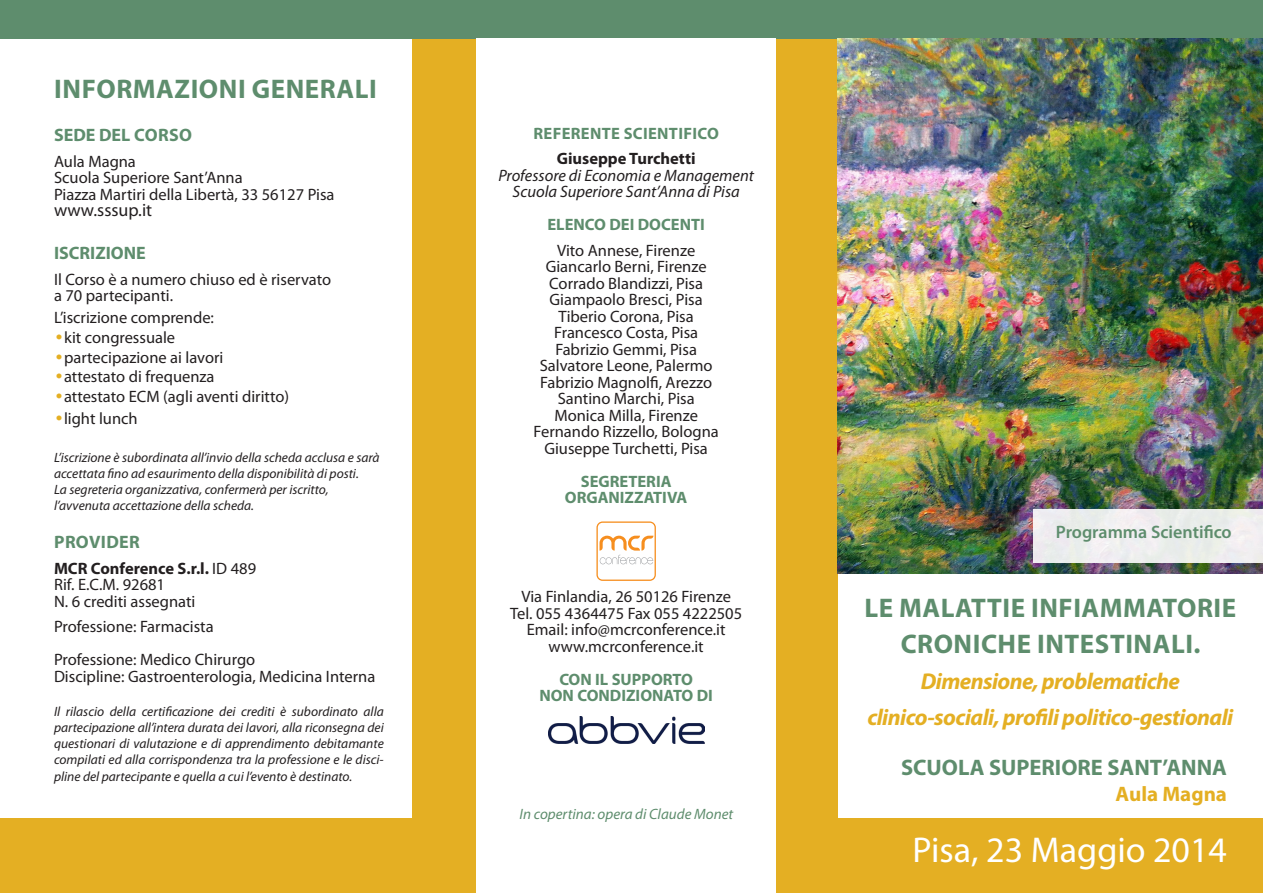
<style>
.page{position:relative;width:1263px;height:893px;background:#fff}
.page>*{position:absolute;margin:0;border:0;box-sizing:border-box;transform-origin:0 0}
.t1{font:36px "Myriad Pro";color:#fff}
.t2{font:700 27px "Myriad Pro";letter-spacing:.02em;color:#5e8d6d}
.t3{font:italic 700 22.95px "Myriad Pro";letter-spacing:-.025em;color:#e4af23}
.t4{font:700 22.5px "Myriad Pro";color:#5e8d6d}
.t5{font:700 21px "Myriad Pro";color:#e4af23}
.t6{font:700 18px "Myriad Pro";color:#5e8d6d}
.t7{font:600 18px "Myriad Pro";color:#5e8d6d}
.t8{font:18px "Myriad Pro";color:#231f20}
.t9{font:700 18px "Myriad Pro";letter-spacing:.02em;color:#5e8d6d}
.t10{font:16.5px "Myriad Pro";color:#231f20}
.t11{font:700 16.5px "Myriad Pro";color:#5e8d6d}
.t12{font:italic 16.5px "Myriad Pro";color:#231f20}
.t13{font:700 16.5px "Myriad Pro";color:#231f20}
.t14{font:700 16.5px "Myriad Pro";letter-spacing:.02em;color:#5e8d6d}
.t15{font:italic 15px "Myriad Pro";color:#5e8d6d}
.t16{font:italic 13.5px/16.2px "Myriad Pro";color:#231f20;text-align:justify}
.s1{font-family:"Century Gothic";color:#e4af23}
.s2{font-weight:400}
</style>
<div class="page">
<div style="left:412px;top:39px;width:426px;height:780px;background:#e4af23"></div>
<div style="left:0;top:0;width:1263px;height:39px;background:#5e8d6d"></div>
<div style="left:0;top:819px;width:1263px;height:74px;background:#e4af23"></div>
<img style="left:838px;top:39px;width:425px;height:534px">
<div style="left:1033px;top:509px;width:230px;height:54px;background:#edeeee"></div>
<div style="left:477px;top:39px;width:299px;height:854px;background:#fff"></div>
<img style="left:548px;top:716px;width:156px;height:28px">
<svg style="left:596px;top:521px;width:60px;height:60px"></svg>
<p class="t2" style="left:54px;top:71px;width:324px">INFORMAZIONI GENERALI</p>
<p class="t6" style="left:54px;top:123px;width:140px">SEDE DEL CORSO</p>
<p class="t10" style="left:54px;top:151px;width:83px">Aula Magna</p>
<p class="t10" style="left:54px;top:168px;width:190px">Scuola Superiore Sant’Anna</p>
<p class="t10" style="left:54px;top:184px;width:282px">Piazza Martiri della Libertà, 33 56127 Pisa</p>
<p class="t8" style="left:54px;top:199px;width:100px">www.sssup.it</p>
<p class="t6" style="left:54px;top:242px;width:93px">ISCRIZIONE</p>
<p class="t10" style="left:54px;top:269px;width:279px">Il Corso è a numero chiuso ed è riservato</p>
<p class="t10" style="left:54px;top:286px;width:121px">a 70 partecipanti.</p>
<p class="t10" style="left:54px;top:307px;width:162px">L’iscrizione comprende:</p>
<p class="t10" style="left:54px;top:327px;width:123px"><span class="s1">•</span>kit congressuale</p>
<p class="t10" style="left:54px;top:347px;width:171px"><span class="s1">•</span>partecipazione ai lavori</p>
<p class="t10" style="left:54px;top:367px;width:162px"><span class="s1">•</span>attestato di frequenza</p>
<p class="t10" style="left:54px;top:387px;width:237px"><span class="s1">•</span>attestato ECM (agli aventi diritto)</p>
<p class="t10" style="left:54px;top:408px;width:85px"><span class="s1">•</span>light lunch</p>
<p class="t16" style="left:54px;top:449px;width:327px">L’iscrizione è subordinata all’invio della scheda acclusa e sarà</p>
<p class="t16" style="left:54px;top:465px;width:306px">accettata fino ad esaurimento della disponibilità di posti.</p>
<p class="t16" style="left:54px;top:481px;width:276px">La segreteria organizzativa, confermerà per iscritto,</p>
<p class="t16" style="left:54px;top:497px;width:202px">l’avvenuta accettazione della scheda.</p>
<p class="t9" style="left:54px;top:530px;width:87px">PROVIDER</p>
<p class="t13" style="left:54px;top:557px;width:204px">MCR Conference S.r.l. <span class="s2">ID 489</span></p>
<p class="t10" style="left:54px;top:574px;width:113px">Rif. E.C.M. 92681</p>
<p class="t10" style="left:54px;top:591px;width:143px">N. 6 crediti assegnati</p>
<p class="t10" style="left:54px;top:616px;width:161px">Professione: Farmacista</p>
<p class="t10" style="left:54px;top:649px;width:203px">Professione: Medico Chirurgo</p>
<p class="t10" style="left:54px;top:666px;width:323px">Discipline: Gastroenterologia, Medicina Interna</p>
<p class="t16" style="left:54px;top:703px;width:331px">Il rilascio della certificazione dei crediti è subordinato alla partecipazione all’intera durata dei lavori, alla riconsegna dei questionari di valutazione e di apprendimento debitamante compilati ed alla corrispondenza tra la professione e le disci&shy;pline del partecipante e quella a cui l’evento è destinato.</p>
<p class="t14" style="left:533px;top:122px;width:187px">REFERENTE SCIENTIFICO</p>
<p class="t13" style="left:557px;top:148px;width:140px">Giuseppe Turchetti</p>
<p class="t12" style="left:498px;top:165px;width:257px">Professore di Economia e Management</p>
<p class="t12" style="left:512px;top:181px;width:229px">Scuola Superiore Sant’Anna di Pisa</p>
<p class="t11" style="left:547px;top:214px;width:159px">ELENCO DEI DOCENTI</p>
<p class="t10" style="left:557px;top:240px;width:140px">Vito Annese, Firenze</p>
<p class="t10" style="left:546px;top:257px;width:162px">Giancarlo Berni, Firenze</p>
<p class="t10" style="left:549px;top:273px;width:155px">Corrado Blandizzi, Pisa</p>
<p class="t10" style="left:550px;top:290px;width:155px">Giampaolo Bresci, Pisa</p>
<p class="t10" style="left:559px;top:306px;width:137px">Tiberio Corona, Pisa</p>
<p class="t10" style="left:554px;top:323px;width:146px">Francesco Costa, Pisa</p>
<p class="t10" style="left:555px;top:339px;width:143px">Fabrizio Gemmi, Pisa</p>
<p class="t10" style="left:540px;top:356px;width:174px">Salvatore Leone, Palermo</p>
<p class="t10" style="left:540px;top:372px;width:174px">Fabrizio Magnolfi, Arezzo</p>
<p class="t10" style="left:558px;top:389px;width:138px">Santino Marchi, Pisa</p>
<p class="t10" style="left:554px;top:405px;width:145px">Monica Milla, Firenze</p>
<p class="t10" style="left:534px;top:422px;width:187px">Fernando Rizzello, Bologna</p>
<p class="t10" style="left:544px;top:438px;width:165px">Giuseppe Turchetti, Pisa</p>
<p class="t11" style="left:581px;top:470px;width:92px">SEGRETERIA</p>
<p class="t11" style="left:565px;top:487px;width:124px">ORGANIZZATIVA</p>
<p class="t10" style="left:521px;top:587px;width:211px">Via Finlandia, 26 50126 Firenze</p>
<p class="t10" style="left:510px;top:603px;width:234px">Tel. 055 4364475 Fax 055 4222505</p>
<p class="t10" style="left:527px;top:620px;width:200px">Email: info@mcrconference.it</p>
<p class="t10" style="left:549px;top:636px;width:157px">www.mcrconference.it</p>
<p class="t11" style="left:559px;top:668px;width:135px">CON IL SUPPORTO</p>
<p class="t11" style="left:539px;top:685px;width:175px">NON CONDIZIONATO DI</p>
<p class="t15" style="left:520px;top:805px;width:215px">In copertina: opera di Claude Monet</p>
<p class="t7" style="left:1056px;top:521px;width:177px">Programma Scientifico</p>
<p class="t2" style="left:864px;top:590px;width:373px">LE MALATTIE INFIAMMATORIE</p>
<p class="t2" style="left:901px;top:626px;width:301px">CRONICHE INTESTINALI.</p>
<p class="t3" style="left:921px;top:666px;width:261px">Dimensione, problematiche</p>
<p class="t3" style="left:867px;top:702px;width:367px">clinico-sociali, profili politico-gestionali</p>
<p class="t4" style="left:901px;top:753px;width:327px">SCUOLA SUPERIORE SANT’ANNA</p>
<p class="t5" style="left:1116px;top:781px;width:113px">Aula Magna</p>
<p class="t1" style="left:912px;top:827px;width:316px">Pisa, 23 Maggio 2014</p>
</div>
